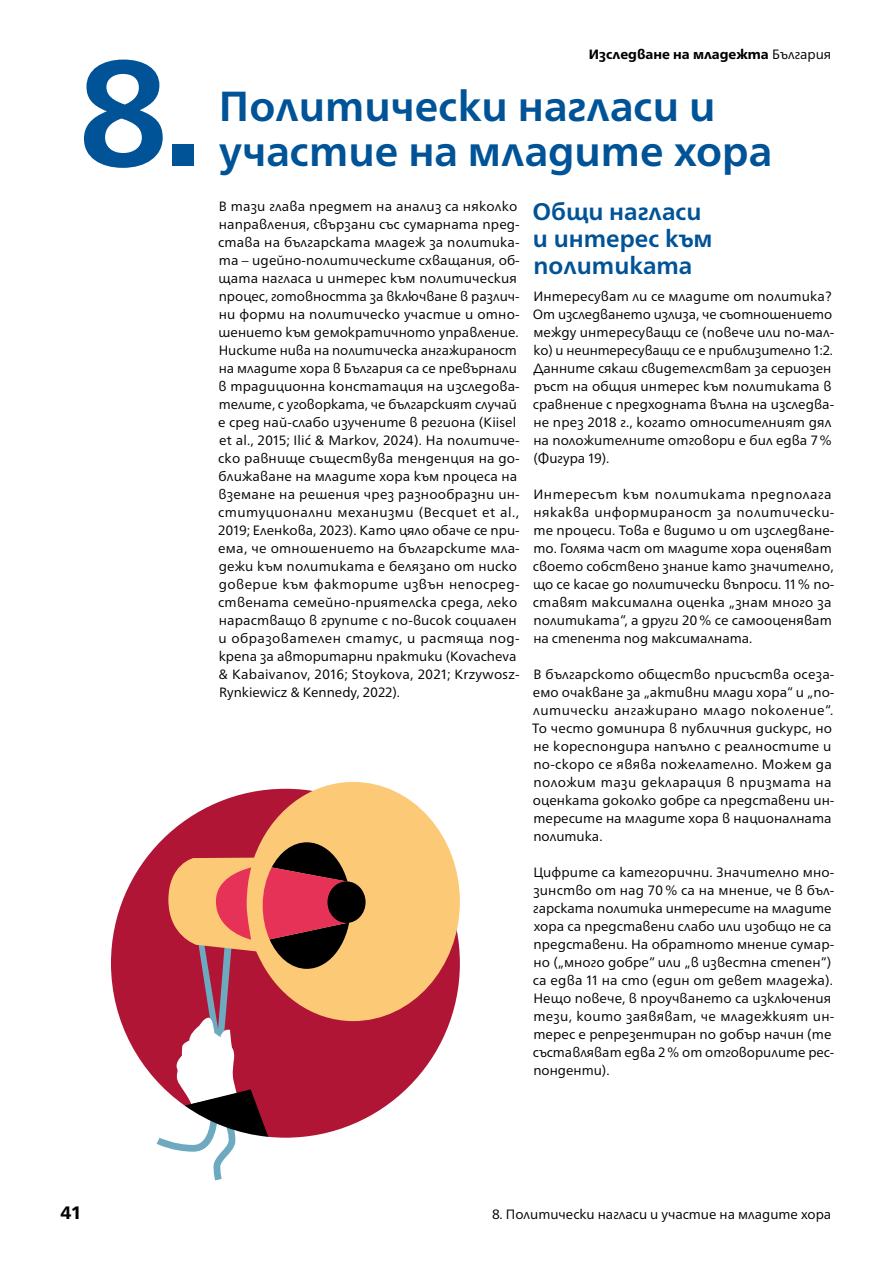
<style>
.page{position:relative;width:893px;height:1263px;background:#fff}
.page>*{position:absolute;margin:0;border:0;box-sizing:border-box;transform-origin:0 0}
.Kapitel_-_100_pt_Nummer{font:700 150px "Neue Frutiger World";color:#005397}
.Kapitel_-_24_pt{font:700 42px/45px "Neue Frutiger World";color:#005397}
.Headline_-_16_pt{font:700 24px/27px "Neue Frutiger World";color:#005397}
.t1{font:800 18px "Neue Frutiger World";color:#000}
.Text_-_9_pt{font:13.5px/18px "Neue Frutiger World";letter-spacing:.01em;color:#000}
.t2{font:800 13.5px "Neue Frutiger World";color:#000}
.s1{font-weight:400}
</style>
<div class="page">
<svg style="left:111px;top:834px;width:339px;height:291px;fill:#b01535"></svg>
<svg style="left:168px;top:782px;width:292px;height:239px;fill:#fcc977"></svg>
<div style="left:327px;top:881px;width:39px;height:42px;background:#000;border-radius:50%"></div>
<svg style="left:157px;top:842px;width:194px;height:338px"></svg>
<h1 class="Kapitel_-_100_pt_Nummer" style="left:78px;top:-18px;width:125px">8.</h1>
<p class="t2" style="left:589px;top:47px;width:244px">Изследване на младежта <span class="s1">България</span></p>
<h2 class="Kapitel_-_24_pt" style="left:219px;top:83px;width:555px">Политически нагласи и участие на младите хора</h2>
<p class="Text_-_9_pt" style="left:218px;top:198px;width:303px">В тази глава предмет на анализ са няколко направления, свързани със сумарната пред&shy;става на българската младеж за политика&shy;та – идейно-политическите схващания, об&shy;щата нагласа и интерес към политическия процес, готовността за включване в различ&shy;ни форми на политическо участие и отно&shy;шението към демократичното управление.<br>Ниските нива на политическа ангажираност на младите хора в България са се превърнали в традиционна констатация на изследова&shy;телите, с уговорката, че българският случай е сред най-слабо изучените в региона (Kiisel et al., 2015; Ilić &amp; Markov, 2024). На политиче&shy;ско равнище съществува тенденция на до&shy;ближаване на младите хора към процеса на вземане на решения чрез разнообразни ин&shy;ституционални механизми (Becquet et al., 2019; Еленкова, 2023). Като цяло обаче се при&shy;ема, че отношението на българските мла&shy;дежи към политиката е белязано от ниско доверие към факторите извън непосред&shy;ствената семейно-приятелска среда, леко нарастващо в групите с по-висок социален и образователен статус, и растяща под&shy;крепа за авторитарни практики (Kovacheva &amp; Kabaivanov, 2016; Stoykova, 2021; Krzywosz-Rynkiewicz &amp; Kennedy, 2022).</p>
<h3 class="Headline_-_16_pt" style="left:532px;top:198px;width:182px">Общи нагласи и интерес към политиката</h3>
<p class="Text_-_9_pt" style="left:533px;top:288px;width:303px">Интересуват ли се младите от политика?<br>От изследването излиза, че съотношението между интересуващи се (повече или по-мал&shy;ко) и неинтересуващи се е приблизително 1:2.<br>Данните сякаш свидетелстват за сериозен ръст на общия интерес към политиката в сравнение с предходната вълна на изследва&shy;не през 2018 г., когато относителният дял на положителните отговори е бил едва 7% (Фигура 19).</p>
<p class="Text_-_9_pt" style="left:533px;top:486px;width:303px">Интересът към политиката предполага някаква информираност за политически&shy;те процеси. Това е видимо и от изследване&shy;то. Голяма част от младите хора оценяват своето собствено знание като значително, що се касае до политически въпроси. 11% по&shy;ставят максимална оценка „знам много за политиката“, а други 20% се самооценяват на степента под максималната.</p>
<p class="Text_-_9_pt" style="left:532px;top:666px;width:304px">В българското общество присъства осеза&shy;емо очакване за „активни млади хора“ и „по&shy;литически ангажирано младо поколение“.<br>То често доминира в публичния дискурс, но не кореспондира напълно с реалностите и по-скоро се явява пожелателно. Можем да положим тази декларация в призмата на оценката доколко добре са представени ин&shy;тересите на младите хора в националната политика.</p>
<p class="Text_-_9_pt" style="left:533px;top:864px;width:303px">Цифрите са категорични. Значително мно&shy;зинство от над 70% са на мнение, че в бъл&shy;гарската политика интересите на младите хора са представени слабо или изобщо не са представени. На обратното мнение сумар&shy;но („много добре“ или „в известна степен“) са едва 11 на сто (един от девет младежа).<br>Нещо повече, в проучването са изключения тези, които заявяват, че младежкият ин&shy;терес е репрезентиран по добър начин (те съставляват едва 2% от отговорилите рес&shy;понденти).</p>
<h3 class="t1" style="left:61px;top:1202px;width:22px">41</h3>
<p class="Text_-_9_pt" style="left:492px;top:1206px;width:341px">8. Политически нагласи и участие на младите хора</p>
</div>
